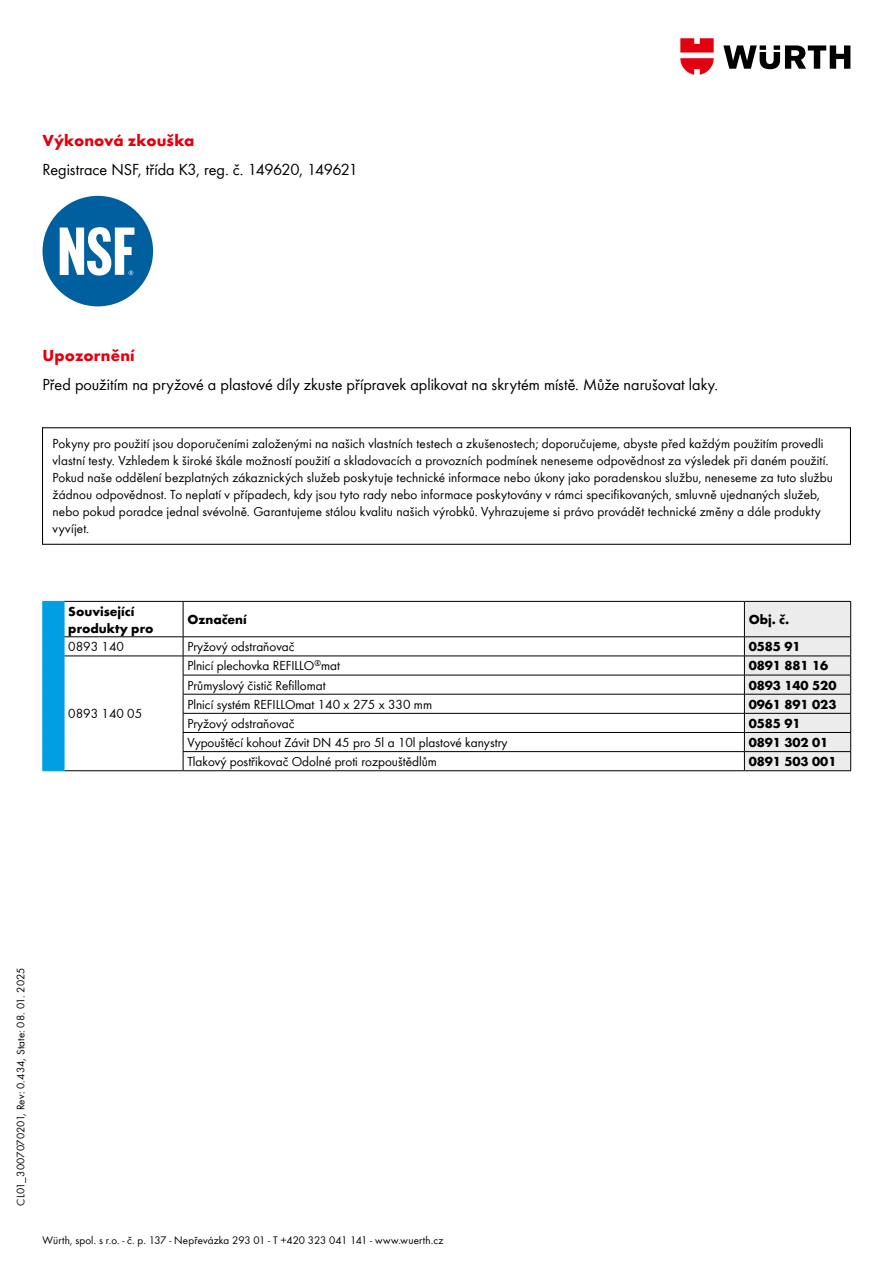
<style>
.page{position:relative;width:893px;height:1263px;background:#fff}
.page>*{position:absolute;margin:0;border:0;box-sizing:border-box;transform-origin:0 0}
.t1{font:16.5px "Wuerth Global";color:#000}
.t2{font:700 16.5px "Wuerth Global";letter-spacing:.005em;color:#e3000f}
.t3{font:13.5px/17px "Wuerth Global";letter-spacing:.005em;color:#000}
.t4{font:700 13.5px/17px "Wuerth Global";color:#000}
.t5{font:11.25px "Wuerth Global";letter-spacing:.005em;color:#000}
</style>
<div class="page">
<svg style="left:723px;top:45px;width:127px;height:24px"></svg>
<svg style="left:680px;top:38px;width:34px;height:37px"></svg>
<div style="left:43px;top:196px;width:110px;height:110px;background:#005f9f;border-radius:50%"></div>
<svg style="left:60px;top:227px;width:74px;height:49px"></svg>
<hr style="left:64px;top:601px;width:119px;height:1px;background:#000">
<hr style="left:183px;top:601px;width:561px;height:1px;background:#000">
<hr style="left:183px;top:602px;width:1px;height:34px;background:#000">
<hr style="left:64px;top:636px;width:119px;height:1px;background:#000">
<hr style="left:183px;top:636px;width:561px;height:1px;background:#000">
<hr style="left:64px;top:656px;width:119px;height:1px;background:#000">
<hr style="left:64px;top:770px;width:119px;height:1px;background:#000">
<hr style="left:183px;top:656px;width:561px;height:1px;background:#000">
<hr style="left:183px;top:675px;width:561px;height:1px;background:#000">
<hr style="left:183px;top:694px;width:561px;height:1px;background:#000">
<hr style="left:183px;top:713px;width:561px;height:1px;background:#000">
<hr style="left:183px;top:732px;width:561px;height:1px;background:#000">
<div style="left:43px;top:601px;width:22px;height:170px;background:#009ee3"></div>
<hr style="left:183px;top:751px;width:561px;height:1px;background:#000">
<svg style="left:183px;top:637px;width:1px;height:133px"></svg>
<hr style="left:183px;top:770px;width:561px;height:1px;background:#000">
<svg style="left:744px;top:601px;width:107px;height:169px;background:#ddddde"></svg>
<hr style="left:744px;top:770px;width:107px;height:1px;background:#000">
<div style="left:42px;top:427px;width:809px;height:118px;border:1px solid #000"></div>
<p class="t2" style="left:43px;top:131px;width:153px">Výkonová zkouška</p>
<p class="t1" style="left:43px;top:159px;width:317px">Registrace NSF, třída K3, reg. č. 149620, 149621</p>
<p class="t2" style="left:43px;top:346px;width:94px">Upozornění</p>
<p class="t1" style="left:43px;top:374px;width:677px">Před použitím na pryžové a plastové díly zkuste přípravek aplikovat na skrytém místě. Může narušovat laky.</p>
<p class="t3" style="left:53px;top:435px;width:782px">Pokyny pro použití jsou doporučeními založenými na našich vlastních testech a zkušenostech; doporučujeme, abyste před každým použitím provedli vlastní testy. Vzhledem k široké škále možností použití a skladovacích a provozních podmínek neneseme odpovědnost za výsledek při daném použití.<br>Pokud naše oddělení bezplatných zákaznických služeb poskytuje technické informace nebo úkony jako poradenskou službu, neneseme za tuto službu žádnou odpovědnost. To neplatí v případech, kdy jsou tyto rady nebo informace poskytovány v rámci specifikovaných, smluvně ujednaných služeb, nebo pokud poradce jednal svévolně. Garantujeme stálou kvalitu našich výrobků. Vyhrazujeme si právo provádět technické změny a dále produkty vyvíjet.</p>
<p class="t4" style="left:68px;top:602px;width:87px">Související produkty pro</p>
<p class="t4" style="left:187px;top:611px;width:61px">Označení</p>
<p class="t4" style="left:749px;top:611px;width:42px">Obj. č.</p>
<p class="t3" style="left:68px;top:638px;width:57px">0893 140</p>
<p class="t3" style="left:187px;top:638px;width:109px">Pryžový odstraňovač</p>
<p class="t4" style="left:749px;top:638px;width:53px">0585 91</p>
<p class="t3" style="left:68px;top:705px;width:75px">0893 140 05</p>
<p class="t3" style="left:187px;top:657px;width:154px">Plnicí plechovka REFILLO<sup>®</sup>mat</p>
<p class="t4" style="left:749px;top:657px;width:81px">0891 881 16</p>
<p class="t3" style="left:187px;top:676px;width:140px">Průmyslový čistič Refillomat</p>
<p class="t4" style="left:749px;top:676px;width:89px">0893 140 520</p>
<p class="t3" style="left:187px;top:695px;width:246px">Plnicí systém REFILLOmat 140 x 275 x 330 mm</p>
<p class="t4" style="left:749px;top:696px;width:89px">0961 891 023</p>
<p class="t3" style="left:187px;top:715px;width:109px">Pryžový odstraňovač</p>
<p class="t4" style="left:749px;top:715px;width:53px">0585 91</p>
<p class="t3" style="left:187px;top:734px;width:322px">Vypouštěcí kohout Závit DN 45 pro 5l a 10l plastové kanystry</p>
<p class="t4" style="left:749px;top:734px;width:81px">0891 302 01</p>
<p class="t3" style="left:187px;top:753px;width:251px">Tlakový postřikovač Odolné proti rozpouštědlům</p>
<p class="t4" style="left:749px;top:753px;width:89px">0891 503 001</p>
<p class="t5" style="left:14px;top:1205px;width:239px;rotate:-90deg">CL01_3007070201, Rev: 0.434, State: 08. 01. 2025</p>
<p class="t5" style="left:43px;top:1233px;width:402px">Würth, spol. s r.o. - č. p. 137 - Nepřevázka 293 01 - T +420 323 041 141 - www.wuerth.cz</p>
</div>
